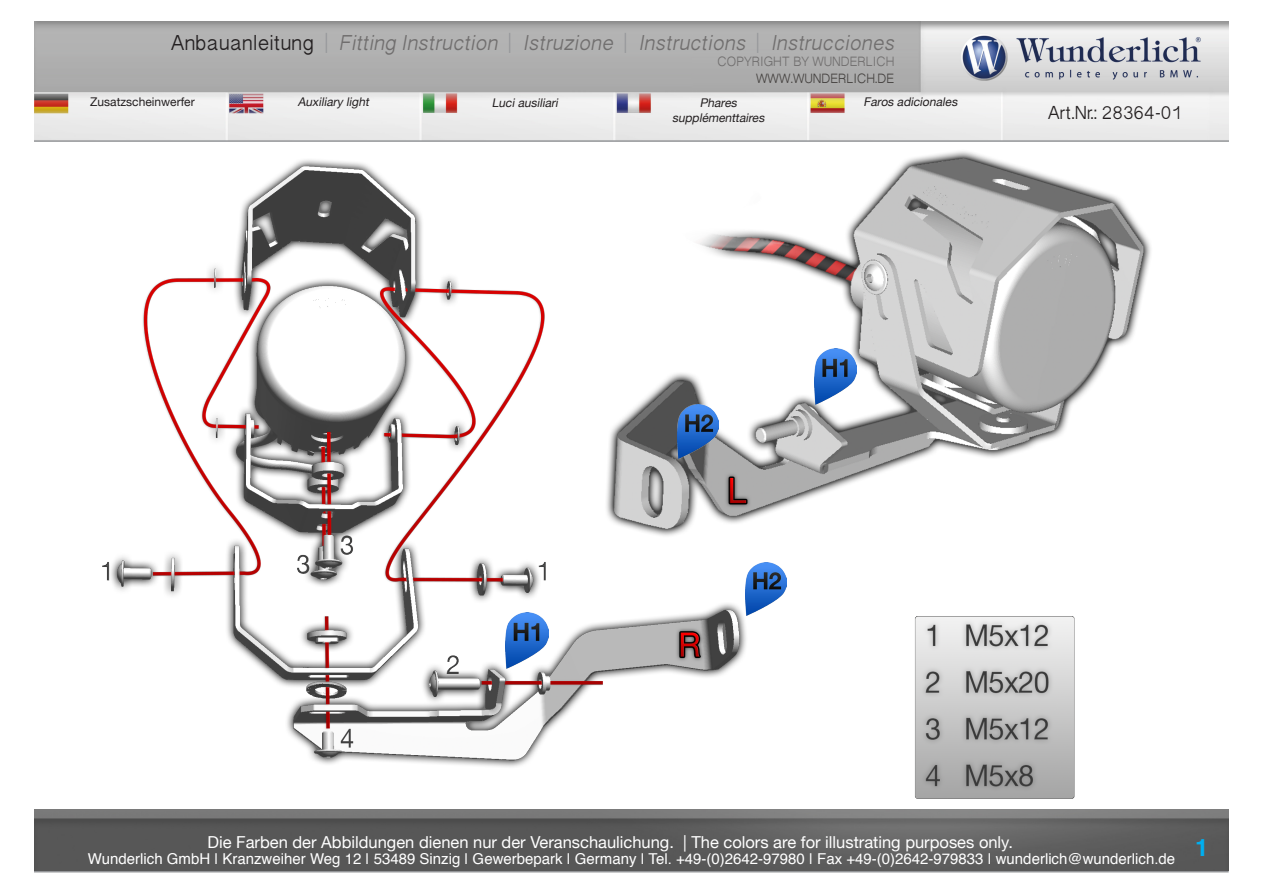
<style>
.page{position:relative;width:1263px;height:893px;background:#fff}
.page>*{position:absolute;margin:0;border:0;box-sizing:border-box;transform-origin:0 0}
.t1{font:italic 24px "Oriya Sangam MN";color:#706e6e}
.t2{font:700 24px "Helvetica";color:#00aeef}
.t3{font:21px "Oriya Sangam MN";color:#231f20}
.t4{font:16.5px "Helvetica Neue";color:#fff}
.t5{font:15px "Helvetica";color:#fff}
.t6{font:15px "Oriya Sangam MN";color:#706e6e}
.t7{font:15px "Oriya Sangam MN";color:#454240}
.t8{font:italic 12px "Helvetica Neue";color:#231f20}
.t9{font:12px "Helvetica Neue";color:#231f20}
.s1{font-style:normal;color:#231f20}
.s2{font-style:normal;color:#939598}
</style>
<div class="page">
<img style="left:34px;top:810px;width:1194px;height:61px">
<img style="left:34px;top:21px;width:1194px;height:119px">
<hr style="left:34px;top:871px;width:1194px;height:1px;background:#939598">
<hr style="left:34px;top:140px;width:1195px;height:2px;background:#939598">
<img style="left:49px;top:151px;width:1153px;height:659px">
<img style="left:505px;top:612px;width:43px;height:56px">
<img style="left:746px;top:562px;width:40px;height:54px">
<img style="left:814px;top:349px;width:43px;height:56px">
<img style="left:678px;top:405px;width:40px;height:53px">
<p class="t1" style="left:171px;top:28px;width:731px"><span class="s1">A n b a u a n l e i t u n g</span> <span class="s2">|</span> FittingInstruction <span class="s2">|</span> Istruzione <span class="s2">|</span> Instructions <span class="s2">|</span> Instrucciones</p>
<p class="t7" style="left:756px;top:69px;width:140px">WWW.WUNDERLICH.DE</p>
<p class="t6" style="left:717px;top:52px;width:179px">COPYRIGHT BY WUNDERLICH</p>
<p class="t9" style="left:90px;top:95px;width:106px">Zusatzscheinwerfer</p>
<p class="t8" style="left:298px;top:95px;width:75px">Auxiliary light</p>
<p class="t8" style="left:492px;top:96px;width:70px">Luci ausiliari</p>
<p class="t8" style="left:700px;top:96px;width:41px">Phares</p>
<p class="t8" style="left:672px;top:111px;width:96px">supplémenttaires</p>
<p class="t8" style="left:863px;top:95px;width:98px">Faros adicionales</p>
<p class="t3" style="left:1048px;top:100px;width:136px">Art.Nr.: 28364-01</p>
<p class="t4" style="left:208px;top:832px;width:807px">Die Farben der Abbildungen dienen nur der Veranschaulichung. | The colors are for illustrating purposes only.</p>
<p class="t5" style="left:88px;top:847px;width:1089px">Wunderlich GmbH | Kranzweiher Weg 12 | 53489 Sinzig | Gewerbepark | Germany | Tel. +49-(0)2642-97980 | Fax +49-(0)2642-979833 | wunderlich@wunderlich.de</p>
<p class="t2" style="left:1195px;top:828px;width:15px">1</p>
</div>
